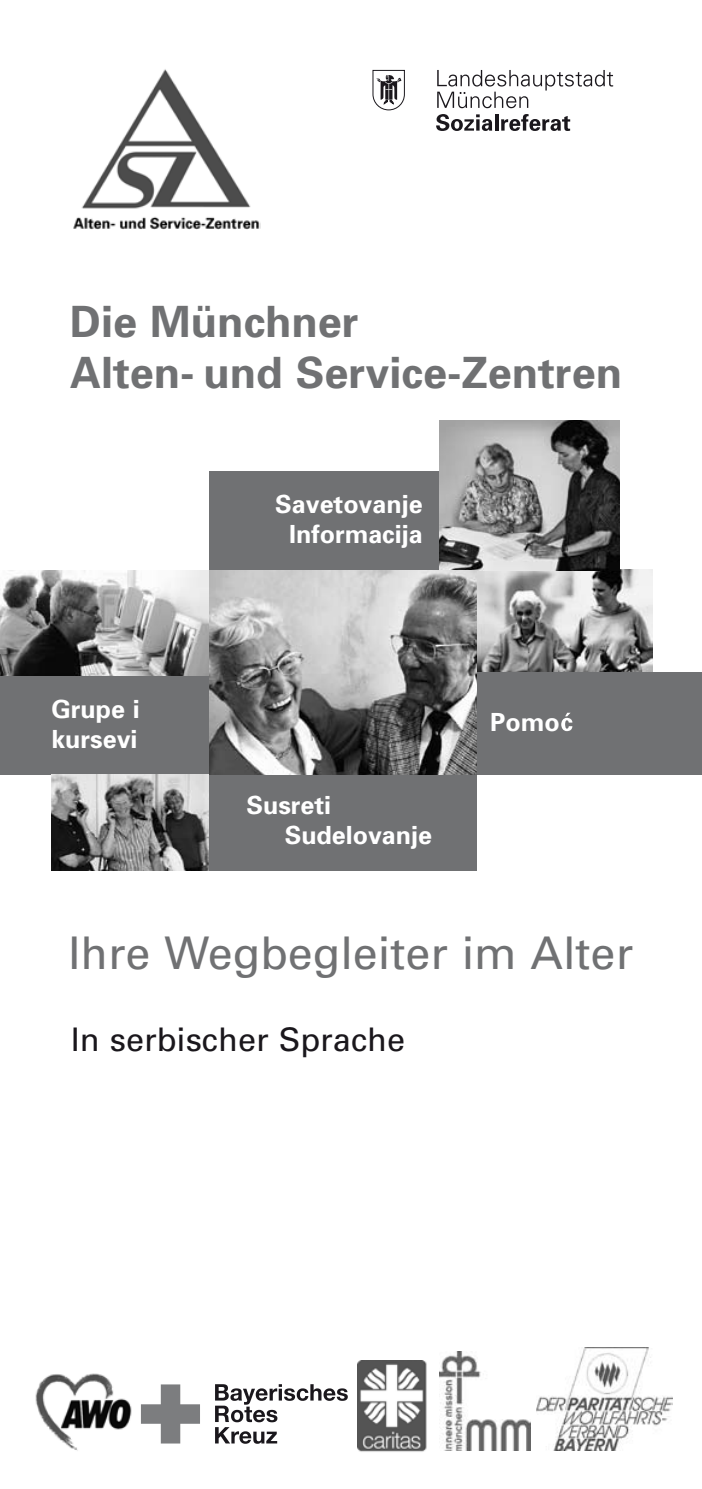
<style>
.page{position:relative;width:702px;height:1489px;background:#fff}
.page>*{position:absolute;margin:0;border:0;box-sizing:border-box;transform-origin:0 0}
.t1{font:45px "Univers";color:#707173}
.t2{font:700 43px/51.8px "Univers";color:#707173}
.t3{font:32.5px "Univers";color:#1a171c}
.t4{font:700 25px/30px "Univers";color:#fff}
</style>
<div class="page">
<div style="left:456px;top:671px;width:246px;height:103px;background:#707173"></div>
<img style="left:477px;top:569px;width:175px;height:102px">
<div style="left:209px;top:471px;width:241px;height:109px;background:#707173"></div>
<img style="left:35px;top:1373px;width:97px;height:78px">
<svg style="left:444px;top:1421px;width:87px;height:30px"></svg>
<img style="left:439px;top:1351px;width:91px;height:98px">
<svg style="left:215px;top:1384px;width:133px;height:59px"></svg>
<svg style="left:141px;top:1384px;width:59px;height:59px"></svg>
<svg style="left:436px;top:114px;width:56px;height:17px"></svg>
<hr style="left:495px;top:114px;width:3px;height:17px;background:#1a171c">
<svg style="left:501px;top:114px;width:69px;height:17px"></svg>
<svg style="left:437px;top:70px;width:176px;height:38px"></svg>
<svg style="left:372px;top:70px;width:33px;height:41px"></svg>
<div style="left:0;top:675px;width:224px;height:99px;background:#707173"></div>
<img style="left:358px;top:1360px;width:69px;height:92px">
<img style="left:439px;top:420px;width:180px;height:150px">
<img style="left:0;top:570px;width:209px;height:105px">
<img style="left:537px;top:1347px;width:135px;height:102px">
<img style="left:51px;top:774px;width:158px;height:96px">
<div style="left:209px;top:759px;width:267px;height:111px;background:#707173"></div>
<img style="left:73px;top:69px;width:187px;height:161px">
<img style="left:209px;top:570px;width:268px;height:204px">
<svg style="left:561px;top:712px;width:11px;height:19px"></svg>
<h2 class="t2" style="left:70px;top:295px;width:553px">Die Münchner<br>Alten- und Service-Zentren</h2>
<p class="t4" style="left:51px;top:694px;width:90px">Grupe i kursevi</p>
<p class="t4" style="left:275px;top:489px;width:149px;text-align:center">Savetovanje<br>Informacija</p>
<p class="t4" style="left:285px;top:790px;width:149px;text-indent:-38px">Susreti<br>Sudelovanje</p>
<p class="t4" style="left:490px;top:706px;width:71px">Pomo</p>
<h1 class="t1" style="left:68px;top:926px;width:566px">Ihre Wegbegleiter im Alter</h1>
<h3 class="t3" style="left:71px;top:1020px;width:336px">In serbischer Sprache</h3>
</div>
